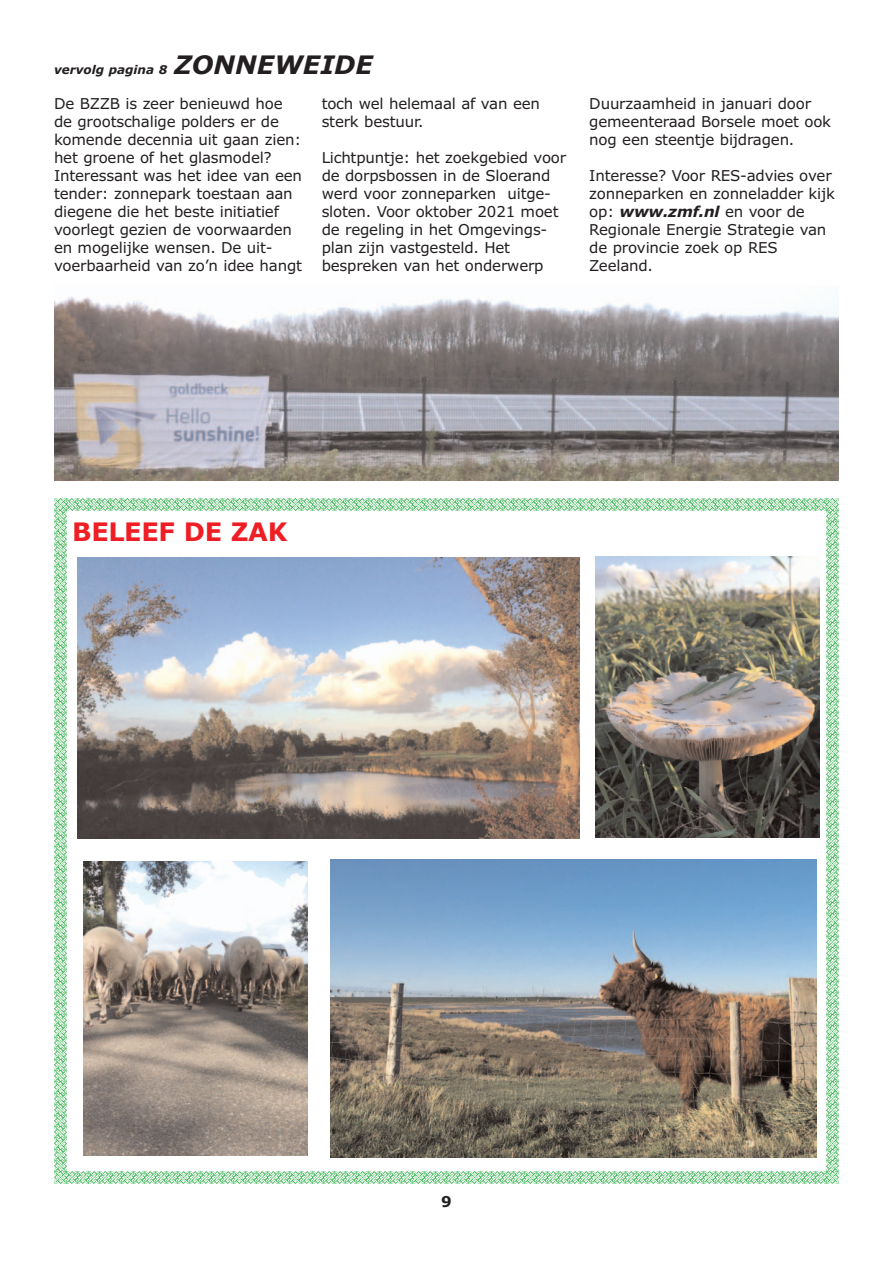
<style>
.page{position:relative;width:893px;height:1263px;background:#fff}
.page>*{position:absolute;margin:0;border:0;box-sizing:border-box;transform-origin:0 0}
.t1{font:700 25.5px "Verdana";letter-spacing:-.015em;color:#ee1e24}
.t2{font:15px/18px "Verdana";letter-spacing:-.015em;color:#231f20}
.t3{font:700 15px "Verdana";color:#231f20}
.t4{font:italic 700 12px "Verdana";color:#231f20}
.s1{font-size:25.5px}
.s2{font-weight:700;font-style:italic}
</style>
<div class="page">
<img style="left:54px;top:296px;width:785px;height:184px">
<svg style="left:54px;top:499px;width:785px;height:684px"></svg>
<img style="left:78px;top:557px;width:502px;height:282px">
<img style="left:596px;top:556px;width:223px;height:282px">
<svg style="left:84px;top:1155px;width:224px;height:7px"></svg>
<img style="left:84px;top:861px;width:224px;height:294px">
<img style="left:330px;top:860px;width:486px;height:297px">
<p class="t4" style="left:54px;top:62px;width:320px">vervolg pagina 8 <span class="s1">ZONNEWEIDE</span></p>
<p class="t2" style="left:54px;top:94px;width:250px">De BZZB is zeer benieuwd hoe de grootschalige polders er de komende decennia uit gaan zien: het groene of het glasmodel?<br>Interessant was het idee van een tender: zonnepark toestaan aan diegene die het beste initiatief voorlegt gezien de voorwaarden en mogelijke wensen. De uit&shy;voerbaarheid van zo’n idee hangt</p>
<p class="t2" style="left:322px;top:94px;width:220px">toch wel helemaal af van een sterk bestuur.</p>
<p class="t2" style="left:322px;top:148px;width:246px">Lichtpuntje: het zoekgebied voor de dorpsbossen in de Sloerand werd voor zonneparken uitge&shy;sloten. Voor oktober 2021 moet de regeling in het Omgevings&shy;plan zijn vastgesteld. Het bespreken van het onderwerp</p>
<p class="t2" style="left:589px;top:94px;width:243px">Duurzaamheid in januari door gemeenteraad Borsele moet ook nog een steentje bijdragen.</p>
<p class="t2" style="left:589px;top:166px;width:247px">Interesse? Voor RES-advies over zonneparken en zonneladder kijk op: <span class="s2">www.zmf.nl</span> en voor de<br>Regionale Energie Strategie van de provincie zoek op RES<br>Zeeland.</p>
<h1 class="t1" style="left:72px;top:517px;width:217px">BELEEF DE ZAK</h1>
<p class="t3" style="left:441px;top:1193px;width:12px">9</p>
</div>
